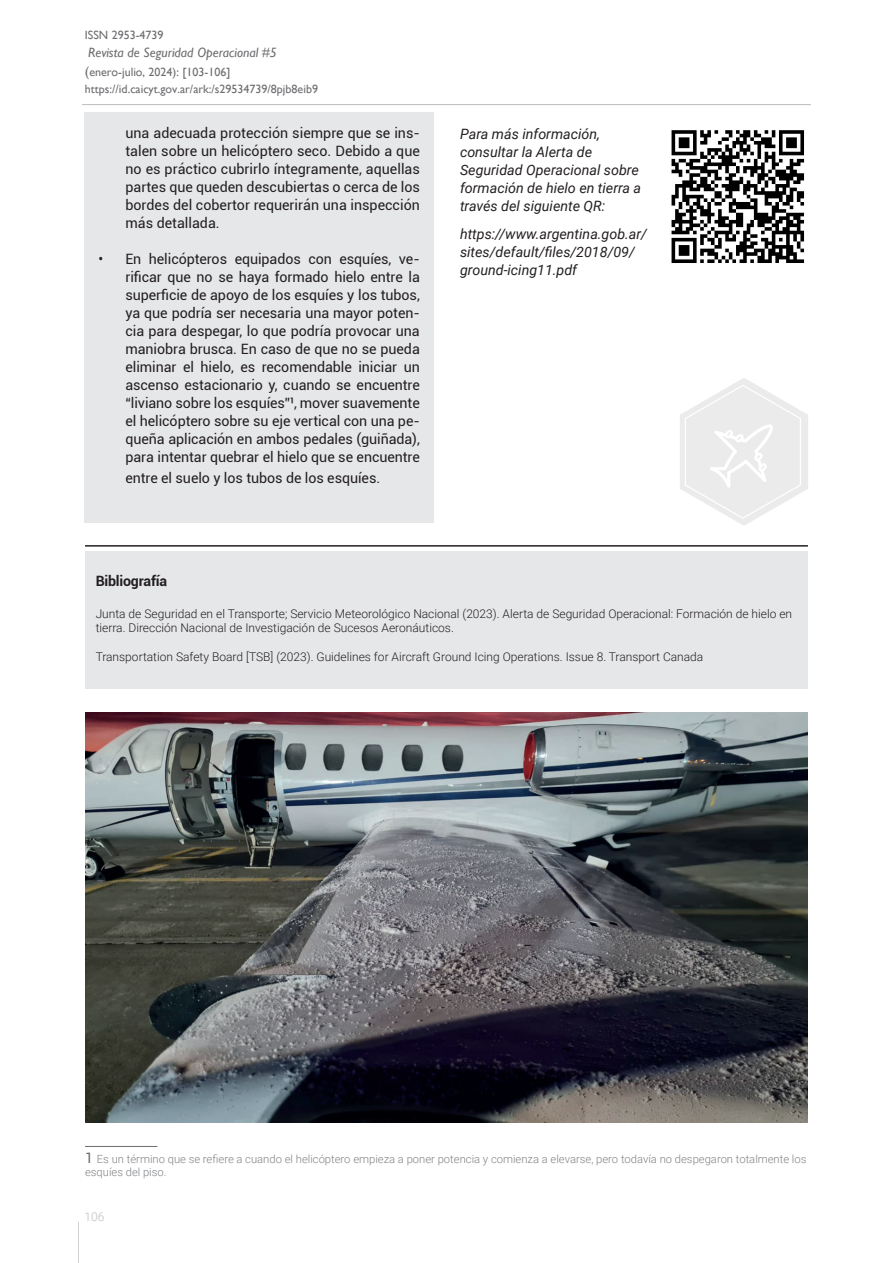
<style>
.page{position:relative;width:893px;height:1263px;background:#fff}
.page>*{position:absolute;margin:0;border:0;box-sizing:border-box;transform-origin:0 0}
.t1{font:14.25px/18px "Roboto";letter-spacing:-.005em;color:#231f20;text-align:justify}
.t2{font:italic 14.25px/18px "Roboto";color:#231f20}
.t3{font:700 14.25px "Roboto";letter-spacing:-.015em;color:#231f20}
.t4{font:italic 13.5px "Gill Sans";color:#6c6d70}
.t5{font:300 12px/14.4px "Roboto";color:#231f20}
.t6{font:12px/17.1px "Gill Sans";color:#6c6d70}
.t7{font:300 12px "Roboto";color:#bcbdc0}
.t8{font:300 11.25px/13.5px "Roboto";color:#808285}
.s1{font-size:13.5px}
.s2{font-weight:400;font-size:14.25px;color:#6c6d70}
</style>
<div class="page">
<hr style="left:78px;top:1222px;width:1px;height:41px;background:#d1d2d4">
<hr style="left:82px;top:104px;width:729px;height:1px;background:#bcbdc0">
<div style="left:85px;top:113px;width:349px;height:410px;background:#e6e7e9"></div>
<hr style="left:85px;top:1146px;width:72px;height:1px;background:#6c6d70">
<img style="left:671px;top:130px;width:134px;height:133px">
<div style="left:85px;top:552px;width:723px;height:137px;background:#e6e7e9"></div>
<hr style="left:85px;top:545px;width:723px;height:2px;background:#231f20">
<svg style="left:680px;top:378px;width:128px;height:148px"></svg>
<img style="left:85px;top:712px;width:723px;height:411px">
<p class="t6" style="left:85px;top:27px;width:80px">ISSN 2953-4739</p>
<p class="t4" style="left:88px;top:45px;width:190px">Revista de Seguridad Operacional #5</p>
<p class="t6" style="left:85px;top:63px;width:235px"><span class="s1">(</span>enero-julio, 2024): [103-106] https://id.caicyt.gov.ar/ark:/s29534739/8pjb8eib9</p>
<p class="t1" style="left:125px;top:124px;width:296px">una adecuada protección siempre que se ins&shy;talen sobre un helicóptero seco. Debido a que no es práctico cubrirlo íntegramente, aquellas partes que queden descubiertas o cerca de los bordes del cobertor requerirán una inspección más detallada.</p>
<p class="t1" style="left:125px;top:250px;width:296px;text-indent:-27px">• En helicópteros equipados con esquíes, ve&shy;rificar que no se haya formado hielo entre la superficie de apoyo de los esquíes y los tubos, ya que podría ser necesaria una mayor poten&shy;cia para despegar, lo que podría provocar una maniobra brusca. En caso de que no se pueda eliminar el hielo, es recomendable iniciar un ascenso estacionario y, cuando se encuentre “liviano sobre los esquíes”¹, mover suavemente el helicóptero sobre su eje vertical con una pe&shy;queña aplicación en ambos pedales (guiñada), para intentar quebrar el hielo que se encuentre</p>
<p class="t1" style="left:125px;top:469px;width:256px">entre el suelo y los tubos de los esquíes.</p>
<p class="t2" style="left:460px;top:125px;width:183px">Para más información, consultar la Alerta de<br>Seguridad Operacional sobre formación de hielo en tierra a través del siguiente QR:</p>
<p class="t2" style="left:460px;top:225px;width:189px">https://www.argentina.gob.ar/ sites/default/files/2018/09/ ground-icing11.pdf</p>
<p class="t3" style="left:96px;top:570px;width:73px">Bibliografía</p>
<p class="t5" style="left:96px;top:606px;width:698px">Junta de Seguridad en el Transporte; Servicio Meteorológico Nacional (2023). Alerta de Seguridad Operacional: Formación de hielo en tierra. Dirección Nacional de Investigación de Sucesos Aeronáuticos.</p>
<p class="t5" style="left:96px;top:649px;width:609px">Transportation Safety Board [TSB] (2023). Guidelines for Aircraft Ground Icing Operations. Issue 8. Transport Canada</p>
<p class="t8" style="left:85px;top:1152px;width:723px"><span class="s2">1</span> Es un término que se refiere a cuando el helicóptero empieza a poner potencia y comienza a elevarse, pero todavía no despegaron totalmente los esquíes del piso.</p>
<p class="t7" style="left:85px;top:1209px;width:21px">106</p>
</div>
